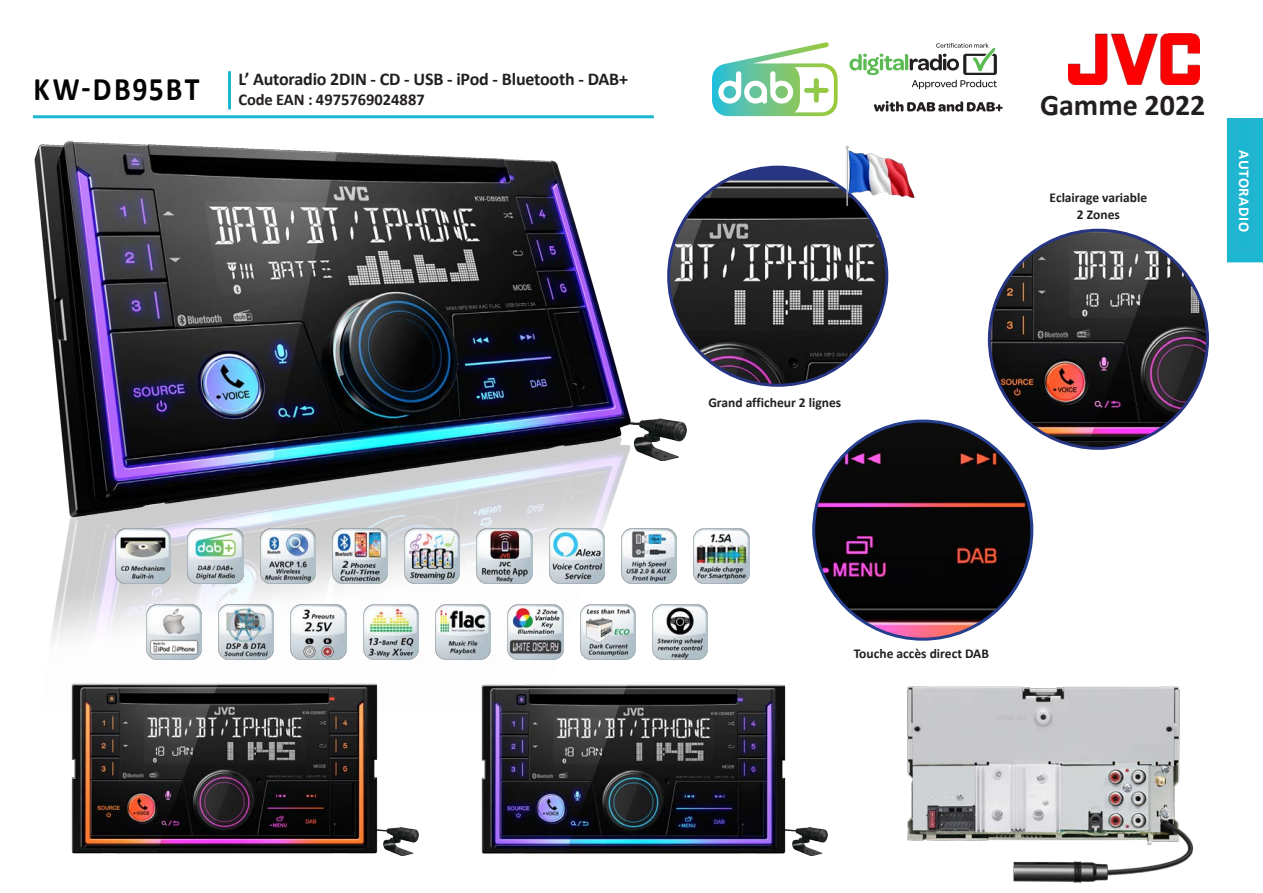
<style>
.page{position:relative;width:1263px;height:893px;background:#fff}
.page>*{position:absolute;margin:0;border:0;box-sizing:border-box;transform-origin:0 0}
.t1{font:700 30px "Calibri";color:#231f20}
.t2{font:700 18px "Calibri";letter-spacing:-.01em;color:#231f20}
.t3{font:700 16.5px "Calibri";color:#231f20}
.t4{font:700 15px "Calibri";letter-spacing:.04em;color:#fff}
.t5{font:700 13.5px/16.5px "Calibri";color:#231f20;text-align:center}
</style>
<div class="page">
<img style="left:788px;top:827px;width:40px;height:29px">
<img style="left:379px;top:827px;width:39px;height:29px">
<img style="left:645px;top:418px;width:41px;height:42px">
<img style="left:1068px;top:34px;width:131px;height:51px">
<hr style="left:33px;top:115px;width:621px;height:3px;background:#1cb6d1">
<hr style="left:228px;top:71px;width:3px;height:38px;background:#1cb6d1">
<svg style="left:849px;top:43px;width:148px;height:46px"></svg>
<svg style="left:874px;top:101px;width:129px;height:11px"></svg>
<svg style="left:712px;top:42px;width:126px;height:74px"></svg>
<div style="left:1227px;top:118px;width:36px;height:144px;background:#1cb6d1"></div>
<div style="left:1235px;top:120px;width:19px;height:130px;background:#1cb6d1"></div>
<div style="left:1234px;top:119px;width:21px;height:132px;border:2px solid #2fb2d1"></div>
<img style="left:34px;top:141px;width:611px;height:512px">
<img style="left:71px;top:683px;width:308px;height:171px">
<img style="left:481px;top:684px;width:307px;height:170px">
<img style="left:907px;top:686px;width:287px;height:197px">
<img style="left:115px;top:528px;width:56px;height:56px">
<img style="left:146px;top:604px;width:56px;height:56px">
<img style="left:694px;top:528px;width:55px;height:56px">
<img style="left:621px;top:528px;width:56px;height:56px">
<img style="left:549px;top:528px;width:55px;height:56px">
<img style="left:477px;top:528px;width:55px;height:56px">
<img style="left:405px;top:528px;width:55px;height:56px">
<img style="left:332px;top:528px;width:56px;height:56px">
<img style="left:188px;top:528px;width:55px;height:56px">
<img style="left:219px;top:604px;width:55px;height:56px">
<img style="left:652px;top:604px;width:56px;height:56px">
<img style="left:580px;top:604px;width:55px;height:56px">
<img style="left:508px;top:604px;width:55px;height:56px">
<img style="left:435px;top:604px;width:56px;height:56px">
<img style="left:363px;top:604px;width:55px;height:56px">
<img style="left:291px;top:604px;width:55px;height:56px">
<img style="left:260px;top:528px;width:55px;height:56px">
<img style="left:669px;top:174px;width:218px;height:211px">
<img style="left:843px;top:145px;width:72px;height:66px">
<img style="left:989px;top:230px;width:218px;height:218px;border-radius:109px">
<img style="left:814px;top:421px;width:218px;height:218px;border-radius:109px">
<h2 class="t2" style="left:239px;top:66px;width:391px">L’ Autoradio 2DIN - CD - USB - iPod - Bluetooth - DAB+</h2>
<p class="t3" style="left:34px;top:88px;width:393px"><sup>KW-DB95BT</sup> Code EAN : 4975769024887</p>
<p class="t5" style="left:708px;top:394px;width:134px">Grand afficheur 2 lignes</p>
<h1 class="t1" style="left:1040px;top:84px;width:167px">Gamme 2022</h1>
<p class="t5" style="left:1049px;top:189px;width:99px">Eclairage variable<br>2 Zones</p>
<p class="t4" style="left:1255px;top:150px;width:83px;rotate:90deg">AUTORADIO</p>
<p class="t5" style="left:854px;top:645px;width:137px">Touche accès direct DAB</p>
</div>
